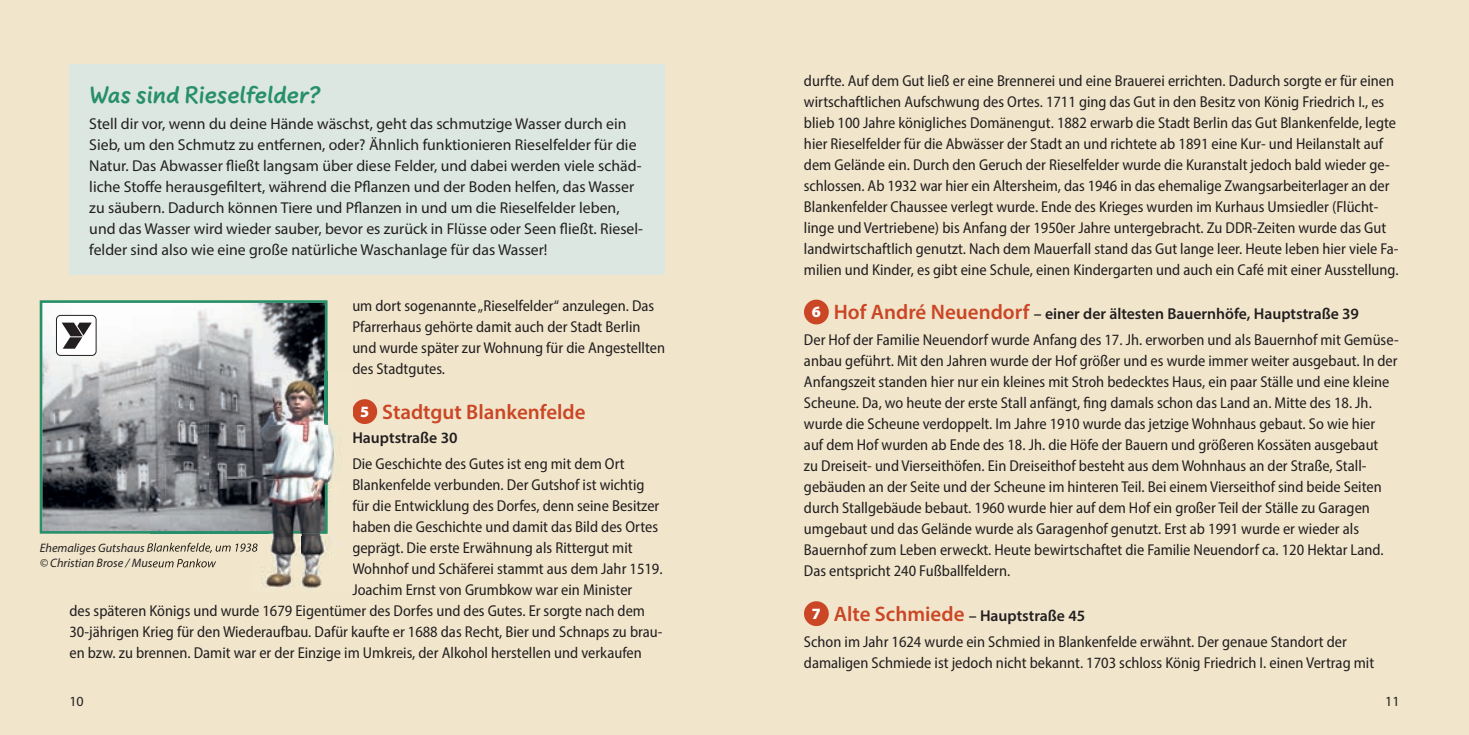
<style>
.page{position:relative;width:1469px;height:735px;background:#fff}
.page>*{position:absolute;margin:0;border:0;box-sizing:border-box;transform-origin:0 0}
.t1{font:700 24.5px "Uberhand Pro";color:#278f6a}
.t2{font:600 21px "Myriad Pro";color:#ca4625}
.t3{font:semi-condensed 15.75px/21px "Myriad Pro";color:#231f20}
.t4{font:15.75px/21px "Myriad Pro";color:#231f20}
.t5{font:600 15.75px "Myriad Pro";color:#231f20}
.t6{font:14px "Myriad Pro";color:#231f20}
.t7{font:italic 12.25px/15.8px "Myriad Pro";color:#231f20}
.s1{font-weight:900;font-size:15.75px;color:#fff}
.s2{font-weight:900;font-stretch:normal;color:#fff}
.s3{font-weight:600;font-stretch:normal;font-size:21px;color:#ca4625}
.s4{font-weight:600;font-stretch:normal}
</style>
<div class="page">
<div style="left:0;top:0;width:1468px;height:734px;background:#f1e6cc"></div>
<div style="left:804px;top:299px;width:24px;height:25px;background:#ca4625;border-radius:50%"></div>
<div style="left:804px;top:601px;width:24px;height:24px;background:#ca4625;border-radius:50%"></div>
<div style="left:352px;top:399px;width:25px;height:25px;background:#ca4625;border-radius:50%"></div>
<div style="left:69px;top:64px;width:596px;height:211px;background:#dbe7e0"></div>
<svg style="left:40px;top:300px;width:287px;height:233px;background:#9fa5a5"></svg>
<div style="left:56px;top:315px;width:40px;height:40px;background:#fff;border-radius:4px"></div>
<div style="left:56px;top:315px;width:40px;height:40px;border:1px solid #231f20;border-radius:4px"></div>
<svg style="left:62px;top:322px;width:30px;height:26px"></svg>
<img style="left:327px;top:371px;width:8px;height:110px">
<img style="left:150px;top:533px;width:152px;height:3px">
<img style="left:302px;top:481px;width:29px;height:55px">
<img style="left:150px;top:536px;width:180px;height:52px">
<img style="left:150px;top:371px;width:177px;height:162px">
<img style="left:325px;top:371px;width:2px;height:108px">
<img style="left:150px;top:542px;width:108px;height:12px">
<img style="left:150px;top:558px;width:66px;height:9px">
<h1 class="t1" style="left:89px;top:77px;width:233px">Was sind Rieselfelder?</h1>
<p class="t4" style="left:89px;top:113px;width:555px">Stell dir vor, wenn du deine Hände wäschst, geht das schmutzige Wasser durch ein Sieb, um den Schmutz zu entfernen, oder? Ähnlich funktionieren Rieselfelder für die Natur. Das Abwasser fließt langsam über diese Felder, und dabei werden viele schäd&shy;liche Stoffe herausgefiltert, während die Pflanzen und der Boden helfen, das Wasser zu säubern. Dadurch können Tiere und Pflanzen in und um die Rieselfelder leben, und das Wasser wird wieder sauber, bevor es zurück in Flüsse oder Seen fließt. Riesel&shy;felder sind also wie eine große natürliche Waschanlage für das Wasser!</p>
<p class="t3" style="left:352px;top:295px;width:314px">um dort sogenannte „Rieselfelder“ anzulegen. Das Pfarrerhaus gehörte damit auch der Stadt Berlin und wurde später zur Wohnung für die Angestellten des Stadtgutes.</p>
<h2 class="t2" style="left:360px;top:398px;width:227px"><span class="s1">5</span> Stadtgut Blankenfelde</h2>
<p class="t5" style="left:352px;top:428px;width:107px">Hauptstraße 30</p>
<p class="t3" style="left:352px;top:453px;width:274px">Die Geschichte des Gutes ist eng mit dem Ort</p>
<p class="t3" style="left:352px;top:474px;width:294px">Blankenfelde verbunden. Der Gutshof ist wichtig</p>
<p class="t3" style="left:352px;top:495px;width:308px">für die Entwicklung des Dorfes, denn seine Besitzer</p>
<p class="t3" style="left:352px;top:516px;width:307px">haben die Geschichte und damit das Bild des Ortes</p>
<p class="t3" style="left:352px;top:537px;width:282px">geprägt. Die erste Erwähnung als Rittergut mit</p>
<p class="t3" style="left:352px;top:558px;width:312px">Wohnhof und Schäferei stammt aus dem Jahr 1519.</p>
<p class="t3" style="left:352px;top:579px;width:281px">Joachim Ernst von Grumbkow war ein Minister</p>
<p class="t3" style="left:69px;top:600px;width:577px">des späteren Königs und wurde 1679 Eigentümer des Dorfes und des Gutes. Er sorgte nach dem</p>
<p class="t3" style="left:69px;top:621px;width:594px">30-jährigen Krieg für den Wiederaufbau. Dafür kaufte er 1688 das Recht, Bier und Schnaps zu brau-</p>
<p class="t3" style="left:69px;top:642px;width:574px">en bzw. zu brennen. Damit war er der Einzige im Umkreis, der Alkohol herstellen und verkaufen</p>
<p class="t7" style="left:40px;top:539px;width:219px">Ehemaliges Gutshaus Blankenfelde, um 1938 © Christian Brose / Museum Pankow</p>
<p class="t3" style="left:804px;top:70px;width:596px">durfte. Auf dem Gut ließ er eine Brennerei und eine Brauerei errichten. Dadurch sorgte er für einen wirtschaftlichen Aufschwung des Ortes. 1711 ging das Gut in den Besitz von König Friedrich I., es blieb 100 Jahre königliches Domänengut. 1882 erwarb die Stadt Berlin das Gut Blankenfelde, legte hier Rieselfelder für die Abwässer der Stadt an und richtete ab 1891 eine Kur- und Heilanstalt auf dem Gelände ein. Durch den Geruch der Rieselfelder wurde die Kuranstalt jedoch bald wieder ge&shy;schlossen. Ab 1932 war hier ein Altersheim, das 1946 in das ehemalige Zwangsarbeiterlager an der Blankenfelder Chaussee verlegt wurde. Ende des Krieges wurden im Kurhaus Umsiedler (Flücht&shy;linge und Vertriebene) bis Anfang der 1950er Jahre untergebracht. Zu DDR-Zeiten wurde das Gut landwirtschaftlich genutzt. Nach dem Mauerfall stand das Gut lange leer. Heute leben hier viele Fa&shy;milien und Kinder, es gibt eine Schule, einen Kindergarten und auch ein Café mit einer Ausstellung.</p>
<p class="t3" style="left:804px;top:300px;width:596px;line-height:25.9px;text-indent:8px"><span class="s2">6</span> <span class="s3">Hof André Neuendorf</span> <span class="s4">– einer der ältesten Bauernhöfe, Hauptstraße 39<br></span>Der Hof der Familie Neuendorf wurde Anfang des 17. Jh. erworben und als Bauernhof mit Gemüse-</p>
<p class="t3" style="left:804px;top:350px;width:595px">anbau geführt. Mit den Jahren wurde der Hof größer und es wurde immer weiter ausgebaut. In der Anfangszeit standen hier nur ein kleines mit Stroh bedecktes Haus, ein paar Ställe und eine kleine Scheune. Da, wo heute der erste Stall anfängt, ng damals schon das Land an. Mitte des 18. Jh. wurde die Scheune verdoppelt. Im Jahre 1910 wurde das jetzige Wohnhaus gebaut. So wie hier auf dem Hof wurden ab Ende des 18. Jh. die Höfe der Bauern und größeren Kossäten ausgebaut<br>zu Dreiseit- und Vierseithöfen. Ein Dreiseithof besteht aus dem Wohnhaus an der Straße, Stall&shy;gebäuden an der Seite und der Scheune im hinteren Teil. Bei einem Vierseithof sind beide Seiten durch Stallgebäude bebaut. 1960 wurde hier auf dem Hof ein großer Teil der Ställe zu Garagen umgebaut und das Gelände wurde als Garagenhof genutzt. Erst ab 1991 wurde er wieder als Bauernhof zum Leben erweckt. Heute bewirtschaftet die Familie Neuendorf ca. 120 Hektar Land.<br>Das entspricht 240 Fußballfeldern.</p>
<p class="t3" style="left:804px;top:602px;width:544px;line-height:25.9px;text-indent:8px"><span class="s2">7</span> <span class="s3">Alte Schmiede</span> <span class="s4">– Hauptstraße 45<br></span>Schon im Jahr 1624 wurde ein Schmied in Blankenfelde erwähnt. Der genaue Standort der</p>
<p class="t3" style="left:804px;top:651px;width:572px">damaligen Schmiede ist jedoch nicht bekannt. 1703 schloss König Friedrich I. einen Vertrag mit</p>
<p class="t6" style="left:69px;top:692px;width:16px">10</p>
<p class="t6" style="left:1385px;top:692px;width:16px">11</p>
</div>
